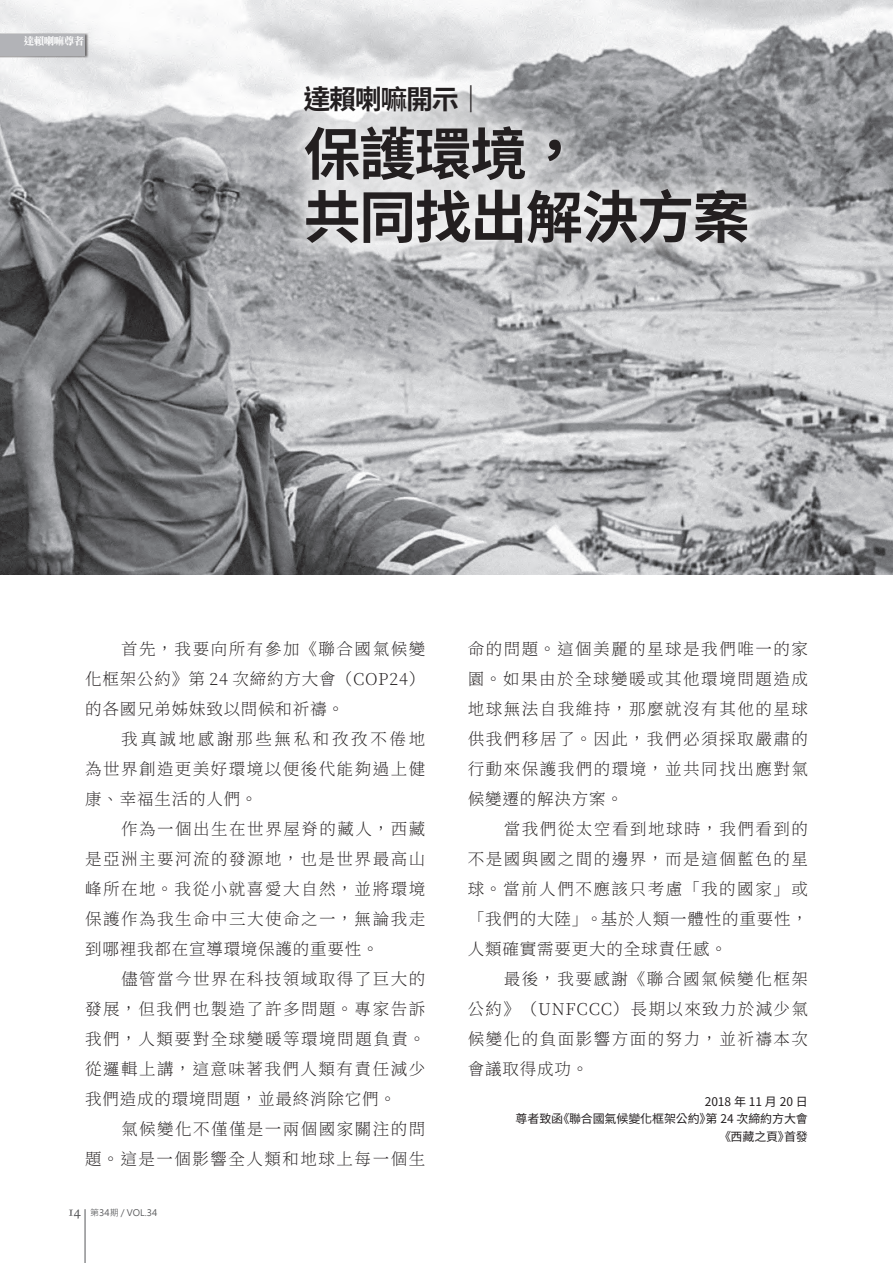
<style>
.page{position:relative;width:893px;height:1263px;background:#fff}
.page>*{position:absolute;margin:0;border:0;box-sizing:border-box;transform-origin:0 0}
.t1{font:700 57px/63px "Noto Sans Hant";letter-spacing:-.025em;color:#231f20}
.t2{font:700 27px "Noto Sans Hant";letter-spacing:-.05em;color:#231f20}
.t3{font:200 16.5px/30px "Source Han Serif TC";letter-spacing:.09em;color:#231f20;text-align:justify}
.t4{font:12px/17.7px "Noto Sans CJ Ktc";letter-spacing:-.01em;color:#231f20;text-align:right}
.t5{font:10.5px "DF Li Song Bd WIN BF";letter-spacing:-.05em;color:#fff}
.t6{font:9px "Microsoft Jheng Hei";color:#57585a}
.s1{font-family:"Calligraphic 421 BT Roman B";font-size:15px}
</style>
<div class="page">
<img style="left:0;top:0;width:893px;height:574px">
<div style="left:273px;top:55px;width:505px;height:219px;background:#fff;opacity:.75"></div>
<div style="left:0;top:33px;width:89px;height:25px;background:#231f20;opacity:.6"></div>
<div style="left:0;top:34px;width:85px;height:21px;background:#b2b3b7"></div>
<img style="left:892px;top:1px;width:1px;height:490px">
<svg style="left:892px;top:34px;width:1px;height:21px"></svg>
<hr style="left:85px;top:1209px;width:1px;height:54px;background:#57585a">
<p class="t5" style="left:24px;top:35px;width:62px">達賴喇嘛尊者</p>
<h2 class="t2" style="left:304px;top:84px;width:182px">達賴喇嘛開示｜</h2>
<h1 class="t1" style="left:304px;top:124px;width:448px">保護環境，<br>共同找出解決方案</h1>
<p class="t3" style="left:85px;top:635px;width:342px;text-indent:36px">首先，我要向所有參加《聯合國氣候變化框架公約》第 24 次締約方大會（COP24）的各國兄弟姊妹致以問候和祈禱。</p>
<p class="t3" style="left:85px;top:725px;width:342px;text-indent:36px">我真誠地感謝那些無私和孜孜不倦地為世界創造更美好環境以便後代能夠過上健康、幸福生活的人們。</p>
<p class="t3" style="left:85px;top:815px;width:342px;text-indent:36px">作為一個出生在世界屋脊的藏人，西藏是亞洲主要河流的發源地，也是世界最高山峰所在地。我從小就喜愛大自然，並將環境保護作為我生命中三大使命之一，無論我走到哪裡我都在宣導環境保護的重要性。</p>
<p class="t3" style="left:85px;top:965px;width:342px;text-indent:36px">儘管當今世界在科技領域取得了巨大的發展，但我們也製造了許多問題。專家告訴我們，人類要對全球變暖等環境問題負責。從邏輯上講，這意味著我們人類有責任減少我們造成的環境問題，並最終消除它們。</p>
<p class="t3" style="left:85px;top:1115px;width:342px;text-align:right">氣候變化不僅僅是一兩個國家關注的問<br>題。這是一個影響全人類和地球上每一個生</p>
<p class="t6" style="left:68px;top:1207px;width:90px"><span class="s1">14</span> 第34期 / VOL.34</p>
<p class="t3" style="left:468px;top:635px;width:342px">命的問題。這個美麗的星球是我們唯一的家園。如果由於全球變暖或其他環境問題造成地球無法自我維持，那麼就沒有其他的星球供我們移居了。因此，我們必須採取嚴肅的行動來保護我們的環境，並共同找出應對氣候變遷的解決方案。</p>
<p class="t3" style="left:468px;top:815px;width:342px;text-indent:36px">當我們從太空看到地球時，我們看到的不是國與國之間的邊界，而是這個藍色的星球。當前人們不應該只考慮「我的國家」或「我們的大陸」。基於人類一體性的重要性，人類確實需要更大的全球責任感。</p>
<p class="t3" style="left:468px;top:965px;width:342px;text-indent:36px">最後，我要感謝《聯合國氣候變化框架公約》（UNFCCC）長期以來致力於減少氣候變化的負面影響方面的努力，並祈禱本次會議取得成功。</p>
<p class="t4" style="left:516px;top:1093px;width:294px">2018 年 11 月 20 日<br>尊者致函《聯合國氣候變化框架公約》第 24 次締約方大會《西藏之頁》首發</p>
</div>
